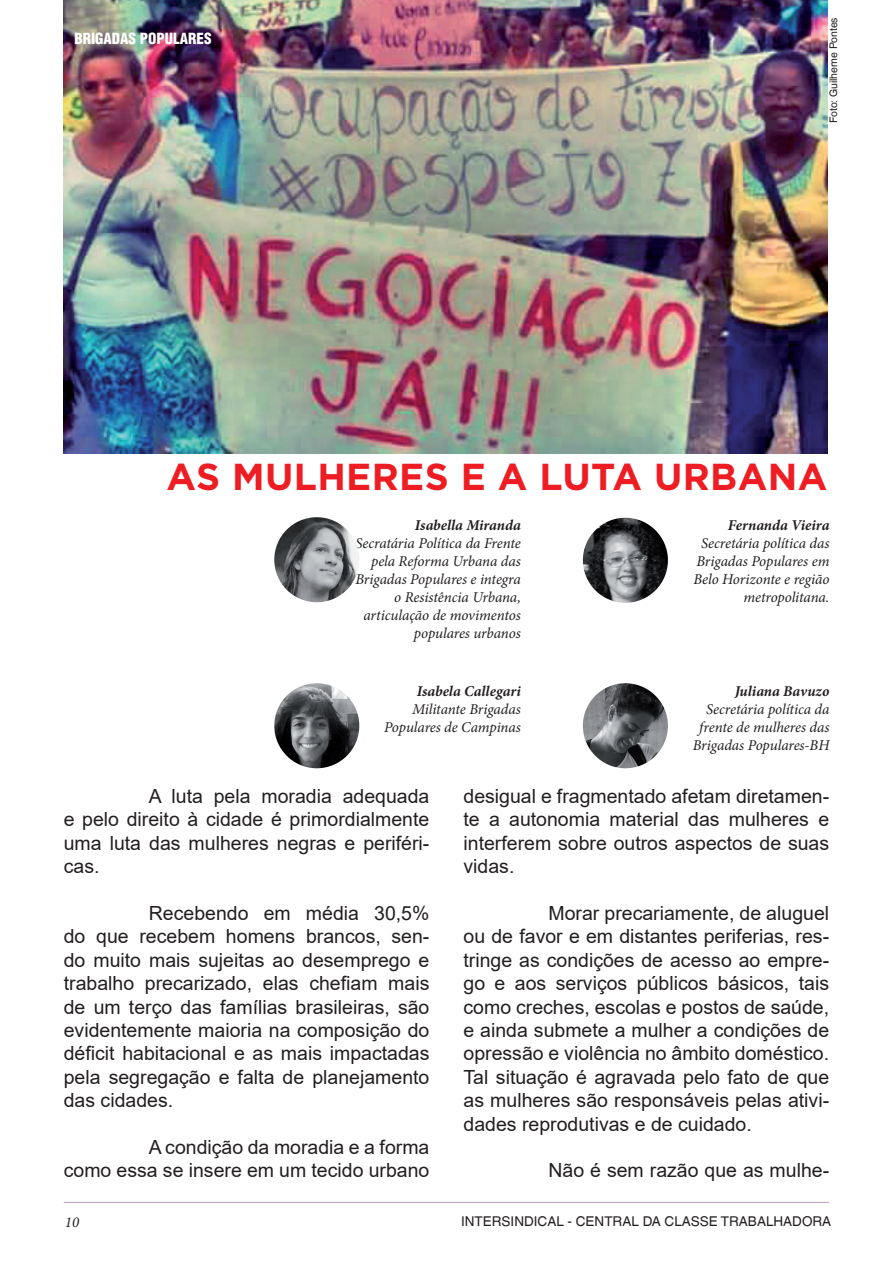
<style>
.page{position:relative;width:893px;height:1263px;background:#fff}
.page>*{position:absolute;margin:0;border:0;box-sizing:border-box;transform-origin:0 0}
.t1{font:700 37.5px "Gotham";letter-spacing:.01em;color:#ee1d23}
.t2{font:19.5px/23.4px "Arial";color:#231f20;text-align:justify}
.t3{font:italic 15px/18px "Minion Pro";letter-spacing:-.005em;color:#231f20;text-align:right}
.t4{font:italic 700 15px "Minion Pro";color:#231f20}
.t5{font:900 condensed 15px "Helvetica";color:#fff}
.t6{font:13.5px "Helvetica LT";color:#231f20}
.t7{font:10.5px "Helvetica LT";color:#231f20}
</style>
<div class="page">
<img style="left:64px;top:0;width:763px;height:453px">
<img style="left:274px;top:517px;width:85px;height:85px;border-radius:43px">
<img style="left:583px;top:683px;width:85px;height:85px;border-radius:43px">
<img style="left:274px;top:683px;width:85px;height:85px;border-radius:43px">
<img style="left:583px;top:518px;width:85px;height:85px;border-radius:43px">
<hr style="left:64px;top:1202px;width:765px;height:1px;background:#bb98c6">
<p class="t5" style="left:74px;top:29px;width:139px">BRIGADAS POPULARES</p>
<p class="t7" style="left:827px;top:123px;width:108px;rotate:-90deg">Foto: Guilheme Pontes</p>
<h1 class="t1" style="left:167px;top:455px;width:662px">AS MULHERES E A LUTA URBANA</h1>
<p class="t4" style="left:415px;top:514px;width:107px">Isabella Miranda</p>
<p class="t3" style="left:355px;top:534px;width:167px">Secratária Política da Frente pela Reforma Urbana das<br>Brigadas Populares e integra o Resistência Urbana, articulação de movimentos populares urbanos</p>
<p class="t4" style="left:728px;top:515px;width:103px">Fernanda Vieira</p>
<p class="t3" style="left:693px;top:534px;width:137px">Secretária política das<br>Brigadas Populares em<br>Belo Horizonte e região metropolitana.</p>
<p class="t4" style="left:417px;top:680px;width:106px">Isabela Callegari</p>
<p class="t3" style="left:384px;top:700px;width:138px">Militante Brigadas<br>Populares de Campinas</p>
<p class="t4" style="left:735px;top:680px;width:96px">Juliana Bavuzo</p>
<p class="t3" style="left:693px;top:700px;width:138px">Secretária política da frente de mulheres das<br>Brigadas Populares-BH</p>
<p class="t2" style="left:64px;top:784px;width:367px;text-indent:85px">A luta pela moradia adequada e pelo direito à cidade é primordialmente uma luta das mulheres negras e periféri&shy;cas.</p>
<p class="t2" style="left:64px;top:901px;width:367px;text-indent:85px">Recebendo em média 30,5% do que recebem homens brancos, sen&shy;do muito mais sujeitas ao desemprego e trabalho precarizado, elas chefiam mais de um terço das famílias brasileiras, são evidentemente maioria na composição do déficit habitacional e as mais impactadas pela segregação e falta de planejamento das cidades.</p>
<p class="t2" style="left:64px;top:1135px;width:367px;text-align:right">A condição da moradia e a forma<br>como essa se insere em um tecido urbano</p>
<p class="t2" style="left:463px;top:784px;width:367px">desigual e fragmentado afetam diretamen&shy;te a autonomia material das mulheres e interferem sobre outros aspectos de suas vidas.</p>
<p class="t2" style="left:463px;top:901px;width:367px;text-indent:85px">Morar precariamente, de aluguel ou de favor e em distantes periferias, res&shy;tringe as condições de acesso ao empre&shy;go e aos serviços públicos básicos, tais como creches, escolas e postos de saúde, e ainda submete a mulher a condições de opressão e violência no âmbito doméstico.<br>Tal situação é agravada pelo fato de que as mulheres são responsáveis pelas ativi&shy;dades reprodutivas e de cuidado.</p>
<p class="t2" style="left:549px;top:1159px;width:282px">Não é sem razão que as mulhe-</p>
<p class="t3" style="left:65px;top:1213px;width:16px">10</p>
<p class="t6" style="left:461px;top:1213px;width:372px">INTERSINDICAL - CENTRAL DA CLASSE TRABALHADORA</p>
</div>
